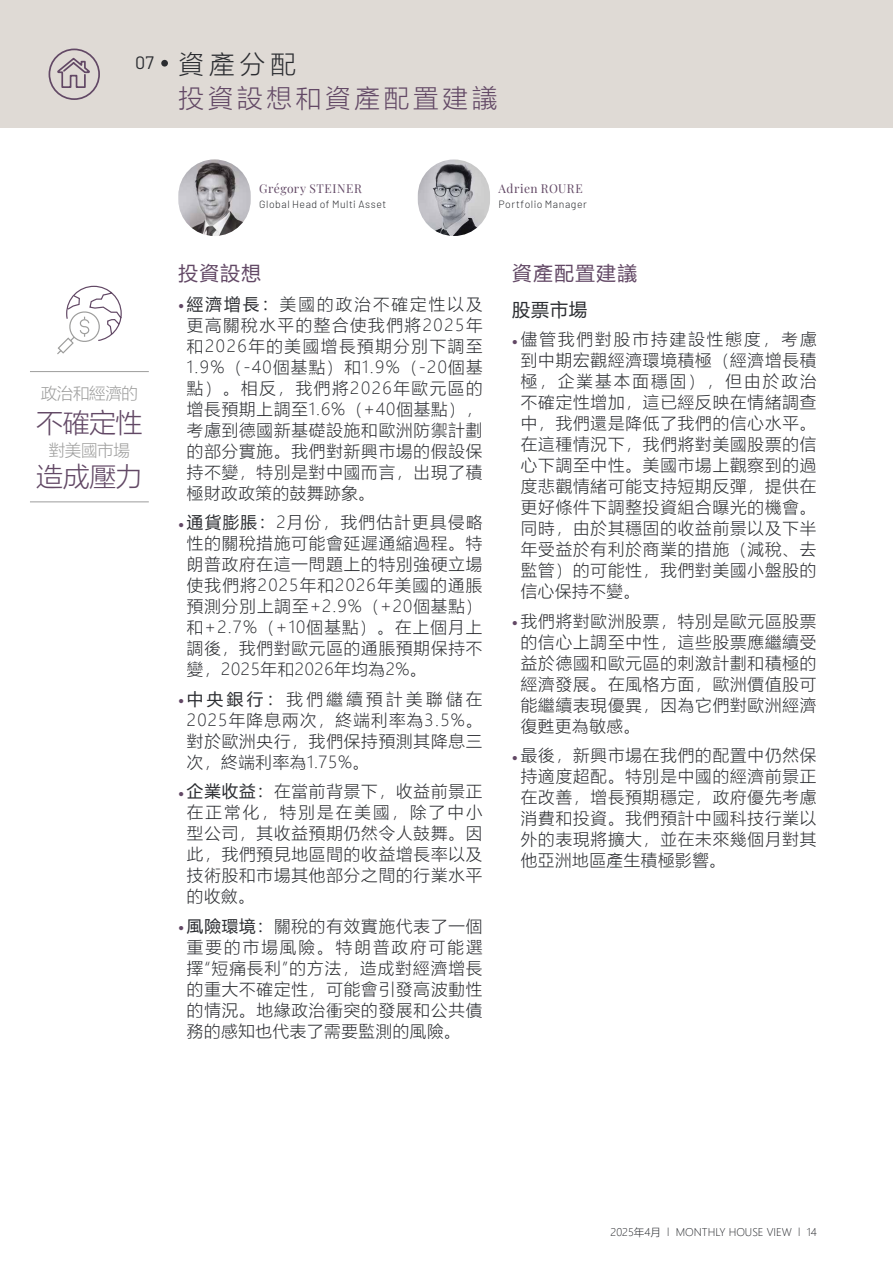
<style>
.page{position:relative;width:893px;height:1263px;background:#fff}
.page>*{position:absolute;margin:0;border:0;box-sizing:border-box;transform-origin:0 0}
.t1{font:300 27px "Microsoft Ya Hei";letter-spacing:-.02em;color:#624865}
.t2{font:300 25.5px/34.2px "Microsoft Ya Hei";letter-spacing:.15em;color:#624865}
.t3{font:19.5px "Microsoft Ya Hei";letter-spacing:.08em;color:#624865}
.t4{font:18px "Microsoft Ya Hei";color:#2a2c30}
.t5{font:300 16.5px/21px "Microsoft Ya Hei";letter-spacing:.055em;color:#2a2c30;text-align:justify}
.t6{font:300 16.5px "Microsoft Ya Hei";letter-spacing:-.02em;color:#9d9d9c}
.t7{font:12px "Playfair Display";letter-spacing:.04em;color:#624865}
.t8{font:300 10.5px "Barlow";letter-spacing:.05em;color:#2a2c30}
.t9{font:300 10.5px "Microsoft Ya Hei";color:#2a2c30}
.s1{font-family:"Barlow";font-weight:400;font-size:18px;color:#2a2c30}
.s2{color:#2a2c30}
.s3{font-family:"Barlow";font-weight:400;font-size:18px;color:#624865}
.s4{font-weight:400}
</style>
<div class="page">
<img style="left:418px;top:159px;width:72px;height:77px;border-radius:36px">
<img style="left:178px;top:159px;width:73px;height:77px;border-radius:36px">
<div style="left:0;top:0;width:893px;height:128px;background:#dfdad5"></div>
<div style="left:161px;top:60px;width:7px;height:7px;background:#2a2c30;border-radius:50%"></div>
<hr style="left:30px;top:371px;width:119px;height:1px;background:#9d9d9c">
<hr style="left:30px;top:501px;width:119px;height:1px;background:#9d9d9c">
<svg style="left:57px;top:285px;width:65px;height:70px"></svg>
<svg style="left:48px;top:48px;width:52px;height:52px"></svg>
<h2 class="t2" style="left:179px;top:46px;width:320px;text-indent:-43px"><span class="s1">07</span> <span class="s2">資產分配<br></span>投資設想和資產配置建議</h2>
<p class="t6" style="left:41px;top:382px;width:99px">政治和經濟的</p>
<h1 class="t1" style="left:36px;top:404px;width:108px">不確定性</h1>
<p class="t6" style="left:49px;top:439px;width:83px">對美國市場</p>
<h1 class="t1" style="left:36px;top:458px;width:108px">造成壓力</h1>
<p class="t7" style="left:259px;top:179px;width:104px">Grégory STEINER</p>
<p class="t8" style="left:259px;top:197px;width:129px">Global Head of Multi Asset</p>
<p class="t7" style="left:499px;top:179px;width:86px">Adrien ROURE</p>
<p class="t8" style="left:499px;top:197px;width:90px">Portfolio Manager</p>
<p class="t3" style="left:178px;top:260px;width:84px">投資設想</p>
<p class="t5" style="left:187px;top:293px;width:297px;text-indent:-9px"><span class="s3">•</span><span class="s4">經濟增長：</span>美國的政治不確定性以及更高關稅水平的整合使我們將2025年和2026年的美國增長預期分別下調至1.9%（-40個基點）和1.9%（-20個基點）。相反，我們將2026年歐元區的增長預期上調至1.6%（+40個基點），考慮到德國新基礎設施和歐洲防禦計劃的部分實施。我們對新興市場的假設保持不變，特別是對中國而言，出現了積極財政政策的鼓舞跡象。</p>
<p class="t5" style="left:187px;top:511px;width:297px;text-indent:-9px"><span class="s3">•</span><span class="s4">通貨膨脹：</span>2月份，我們估計更具侵略性的關稅措施可能會延遲通縮過程。特朗普政府在這一問題上的特別強硬立場使我們將2025年和2026年美國的通脹預測分別上調至+2.9%（+20個基點）和+2.7%（+10個基點）。在上個月上調後，我們對歐元區的通脹預期保持不變，2025年和2026年均為2%。</p>
<p class="t5" style="left:187px;top:688px;width:297px;text-indent:-9px"><span class="s3">•</span><span class="s4">中央銀行：</span>我們繼續預計美聯儲在2025年降息兩次，終端利率為3.5%。對於歐洲央行，我們保持預測其降息三次，終端利率為1.75%。</p>
<p class="t5" style="left:187px;top:780px;width:297px;text-indent:-9px"><span class="s3">•</span> <span class="s4">企業收益：</span>在當前背景下，收益前景正在正常化，特別是在美國，除了中小型公司，其收益預期仍然令人鼓舞。因此，我們預見地區間的收益增長率以及技術股和市場其他部分之間的行業水平的收斂。</p>
<p class="t5" style="left:187px;top:915px;width:297px;text-indent:-9px"><span class="s3">•</span> <span class="s4">風險環境：</span>關稅的有效實施代表了一個重要的市場風險。特朗普政府可能選擇“短痛長利”的方法，造成對經濟增長的重大不確定性，可能會引發高波動性的情況。地緣政治衝突的發展和公共債務的感知也代表了需要監測的風險。</p>
<p class="t3" style="left:512px;top:260px;width:126px">資產配置建議</p>
<p class="t4" style="left:512px;top:297px;width:76px">股票市場</p>
<p class="t5" style="left:521px;top:328px;width:297px;text-indent:-9px"><span class="s3">•</span>儘管我們對股市持建設性態度，考慮到中期宏觀經濟環境積極（經濟增長積極，企業基本面穩固），但由於政治不確定性增加，這已經反映在情緒調查中，我們還是降低了我們的信心水平。在這種情況下，我們將對美國股票的信心下調至中性。美國市場上觀察到的過度悲觀情緒可能支持短期反彈，提供在更好條件下調整投資組合曝光的機會。同時，由於其穩固的收益前景以及下半年受益於有利於商業的措施（減稅、去監管）的可能性，我們對美國小盤股的信心保持不變。</p>
<p class="t5" style="left:521px;top:610px;width:297px;text-indent:-9px"><span class="s3">•</span> 我們將對歐洲股票，特別是歐元區股票的信心上調至中性，這些股票應繼續受益於德國和歐元區的刺激計劃和積極的經濟發展。在風格方面，歐洲價值股可能繼續表現優異，因為它們對歐洲經濟復甦更為敏感。</p>
<p class="t5" style="left:521px;top:744px;width:297px;text-indent:-9px"><span class="s3">•</span> 最後，新興市場在我們的配置中仍然保持適度超配。特別是中國的經濟前景正在改善，增長預期穩定，政府優先考慮消費和投資。我們預計中國科技行業以外的表現將擴大，並在未來幾個月對其他亞洲地區產生積極影響。</p>
<p class="t9" style="left:611px;top:1225px;width:208px">2025年4月 l MONTHLY HOUSE VIEW l 14</p>
</div>
